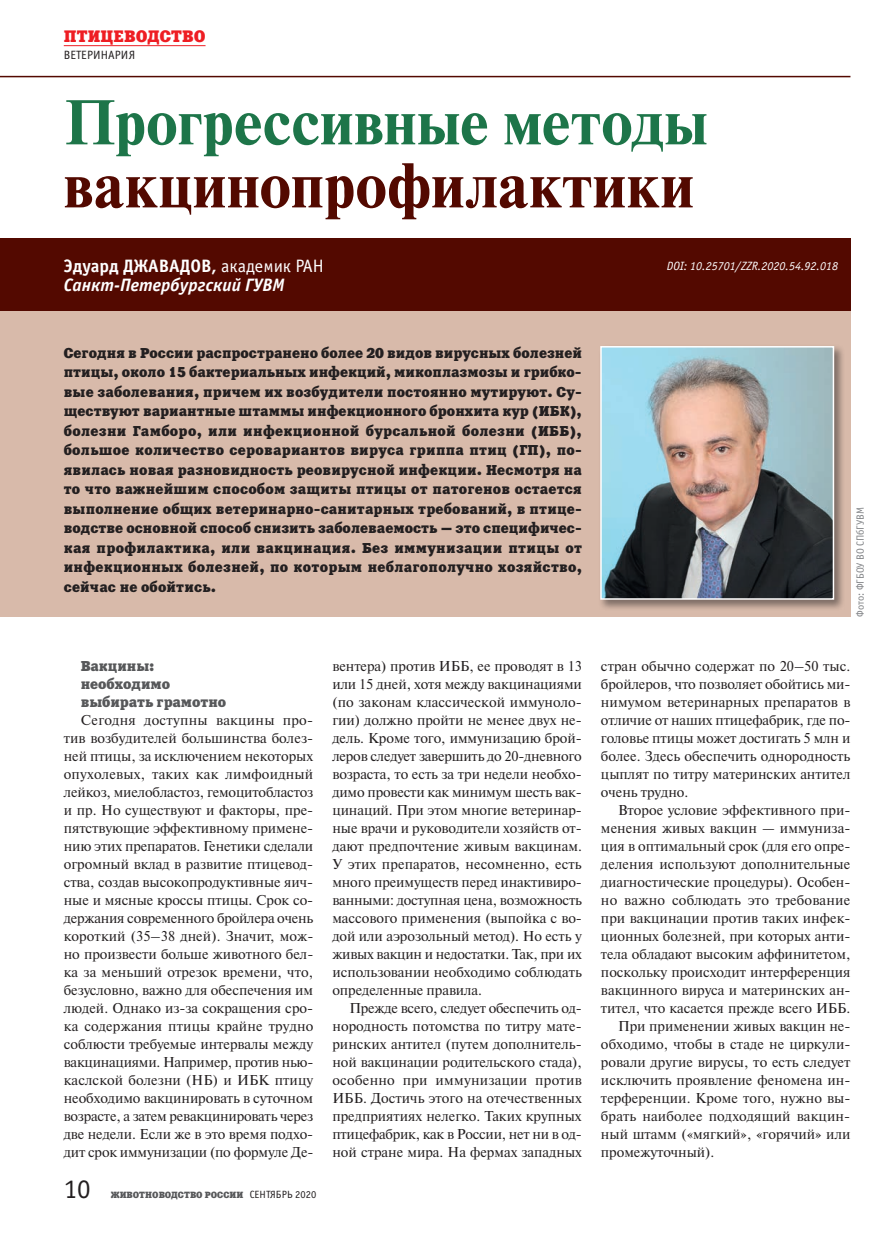
<style>
.page{position:relative;width:893px;height:1234px;background:#fff}
.page>*{position:absolute;margin:0;border:0;box-sizing:border-box;transform-origin:0 0}
.t1{font:700 63px "Newton C";letter-spacing:.005em;color:#1d7549}
.t2{font:700 63px "Newton C";letter-spacing:.01em;color:#530900}
.t3{font:27px "Officina Sans C";color:#231f20}
.t4{font:italic 700 18px/19.5px "Officina Sans C";color:#fff}
.t5{font:16.5px "Xenia C";letter-spacing:.01em;color:#ee1d23}
.t6{font:14.25px/18px "Newton C";color:#231f20;text-align:justify}
.t7{font:14.25px/19.5px "Xenia C";letter-spacing:.01em;color:#231f20}
.t8{font:14.25px/18px "Xenia C";letter-spacing:-.005em;color:#57585a}
.t9{font:italic 12px "Officina Sans C";color:#fff}
.t10{font:12px "Officina Sans C";color:#231f20}
.t11{font:10.5px "Officina Sans C";color:#808285}
.t12{font:9px "Xenia C";color:#57585a}
.s1{font-style:normal}
.s2{font-weight:400;font-style:normal}
.s3{font-family:"Officina Sans C";font-size:10.5px;color:#231f20}
</style>
<div class="page">
<hr style="left:64px;top:45px;width:142px;height:1px;background:#ee1d23">
<div style="left:0;top:311px;width:850px;height:306px;background:#d8baaa"></div>
<div style="left:0;top:239px;width:850px;height:72px;background:#530900"></div>
<div style="left:598px;top:344px;width:247px;height:267px;background:#231f20;opacity:.5"></div>
<img style="left:603px;top:349px;width:228px;height:247px">
<div style="left:600px;top:346px;width:234px;height:253px;border:2px solid #fff"></div>
<hr style="left:0;top:76px;width:850px;height:1px;background:#530900">
<p class="t5" style="left:64px;top:26px;width:143px">ПТИЦЕВОДСТВО</p>
<p class="t10" style="left:64px;top:48px;width:73px">ВЕТЕРИНАРИЯ</p>
<h1 class="t1" style="left:64px;top:87px;width:645px">Прогрессивные методы</h1>
<h1 class="t2" style="left:64px;top:150px;width:631px">вакцинопрофилактики</h1>
<p class="t4" style="left:64px;top:256px;width:261px"><span class="s1">Эдуард ДЖАВАДОВ,</span> <span class="s2">академик РАН<br></span>Санкт-Петербургский ГУВМ</p>
<p class="t9" style="left:667px;top:259px;width:173px">DOI: 10.25701/ZZR.2020.54.92.018</p>
<p class="t7" style="left:64px;top:343px;width:520px">Сегодня в России распространено более 20 видов вирусных болезней птицы, около 15 бактериальных инфекций, микоплазмозы и грибко&shy;вые заболевания, причем их возбудители постоянно мутируют. Су&shy;ществуют вариантные штаммы инфекционного бронхита кур (ИБК), болезни Гамборо, или инфекционной бурсальной болезни (ИББ), большое количество серовариантов вируса гриппа птиц (ГП), по&shy;явилась новая разновидность реовирусной инфекции. Несмотря на то что важнейшим способом защиты птицы от патогенов остается выполнение общих ветеринарно-санитарных требований, в птице&shy;водстве основной способ снизить заболеваемость — это специфичес&shy;кая профилактика, или вакцинация. Без иммунизации птицы от инфекционных болезней, по которым неблагополучно хозяйство, сейчас не обойтись.</p>
<p class="t8" style="left:81px;top:657px;width:147px">Вакцины: необходимо выбирать грамотно</p>
<p class="t6" style="left:64px;top:711px;width:251px;text-indent:17px">Сегодня доступны вакцины про‑ тив возбудителей большинства болез‑ ней птицы, за исключением некоторых опухолевых, таких как лимфоидный лейкоз, миелобластоз, гемоцитобластоз и пр. Но существуют и факторы, пре‑ пятствующие эффективному примене‑ нию этих препаратов. Генетики сделали огромный вклад в развитие птицевод‑ ства, создав высокопродуктивные яич‑ ные и мясные кроссы птицы. Срок со‑ держания современного бройлера очень короткий (35–38 дней). Значит, мож‑ но произвести больше животного бел‑ ка за меньший отрезок времени, что, безусловно, важно для обеспечения им людей. Однако из‑за сокращения сро‑ ка содержания птицы крайне трудно соблюсти требуемые интервалы между вакцинациями. Например, против нью‑ каслской болезни (НБ) и ИБК птицу необходимо вакцинировать в суточном возрасте, а затем ревакцинировать через две недели. Если же в это время подхо‑ дит срок иммунизации (по формуле Де‑</p>
<h2 class="t3" style="left:64px;top:1174px;width:28px">10</h2>
<p class="t12" style="left:111px;top:1188px;width:207px">ЖИВОТНОВОДСТВО РОССИИ <span class="s3">СЕНТЯБРЬ 2020</span></p>
<p class="t6" style="left:332px;top:657px;width:251px">вентера) против ИББ, ее проводят в 13 или 15 дней, хотя между вакцинациями (по законам классической иммуноло‑ гии) должно пройти не менее двух не‑ дель. Кроме того, иммунизацию брой‑ леров следует завершить до 20‑дневного возраста, то есть за три недели необхо‑ димо провести как минимум шесть вак‑ цинаций. При этом многие ветеринар‑ ные врачи и руководители хозяйств от‑ дают предпочтение живым вакцинам.<br>У этих препаратов, несомненно, есть много преимуществ перед инактивиро‑ ванными: доступная цена, возможность массового применения (выпойка с во‑ дой или аэрозольный метод). Но есть у живых вакцин и недостатки. Так, при их использовании необходимо соблюдать определенные правила.</p>
<p class="t6" style="left:332px;top:999px;width:251px;text-indent:17px">Прежде всего, следует обеспечить од‑ нородность потомства по титру мате‑ ринских антител (путем дополнитель‑ ной вакцинации родительского стада), особенно при иммунизации против ИББ. Достичь этого на отечественных предприятиях нелегко. Таких крупных птицефабрик, как в России, нет ни в од‑ ной стране мира. На фермах западных</p>
<p class="t11" style="left:855px;top:617px;width:111px;rotate:-90deg">Фото: ФГБОУ ВО СПбГУВМ</p>
<p class="t6" style="left:601px;top:657px;width:251px">стран обычно содержат по 20–50 тыс. бройлеров, что позволяет обойтись ми‑ нимумом ветеринарных препаратов в отличие от наших птицефабрик, где по‑ головье птицы может достигать 5 млн и более. Здесь обеспечить однородность цыплят по титру материнских антител очень трудно.</p>
<p class="t6" style="left:618px;top:801px;width:234px">Второе условие эффективного при‑</p>
<p class="t6" style="left:601px;top:819px;width:251px">менения живых вакцин — иммуниза‑</p>
<p class="t6" style="left:601px;top:837px;width:251px">ция в оптимальный срок (для его опре‑</p>
<p class="t6" style="left:601px;top:855px;width:251px">деления используют дополнительные</p>
<p class="t6" style="left:601px;top:873px;width:251px">диагностические процедуры). Особен‑</p>
<p class="t6" style="left:601px;top:891px;width:251px">но важно соблюдать это требование</p>
<p class="t6" style="left:601px;top:909px;width:251px">при вакцинации против таких инфек‑</p>
<p class="t6" style="left:601px;top:927px;width:251px">ционных болезней, при которых анти‑</p>
<p class="t6" style="left:601px;top:945px;width:251px">тела обладают высоким аффинитетом,</p>
<p class="t6" style="left:601px;top:963px;width:251px">поскольку происходит интерференция</p>
<p class="t6" style="left:601px;top:981px;width:251px">вакцинного вируса и материнских ан‑</p>
<p class="t6" style="left:601px;top:999px;width:251px">тител, что касается прежде всего ИББ.</p>
<p class="t6" style="left:618px;top:1017px;width:234px">При применении живых вакцин не‑</p>
<p class="t6" style="left:601px;top:1035px;width:251px">обходимо, чтобы в стаде не циркули‑</p>
<p class="t6" style="left:601px;top:1053px;width:251px">ровали другие вирусы, то есть следует</p>
<p class="t6" style="left:601px;top:1071px;width:251px">исключить проявление феномена ин‑</p>
<p class="t6" style="left:601px;top:1089px;width:251px">терференции. Кроме того, нужно вы‑</p>
<p class="t6" style="left:601px;top:1107px;width:251px">брать наиболее подходящий вакцин‑</p>
<p class="t6" style="left:601px;top:1125px;width:251px">ный штамм («мягкий», «горячий» или</p>
<p class="t6" style="left:601px;top:1143px;width:115px">промежуточный).</p>
</div>
